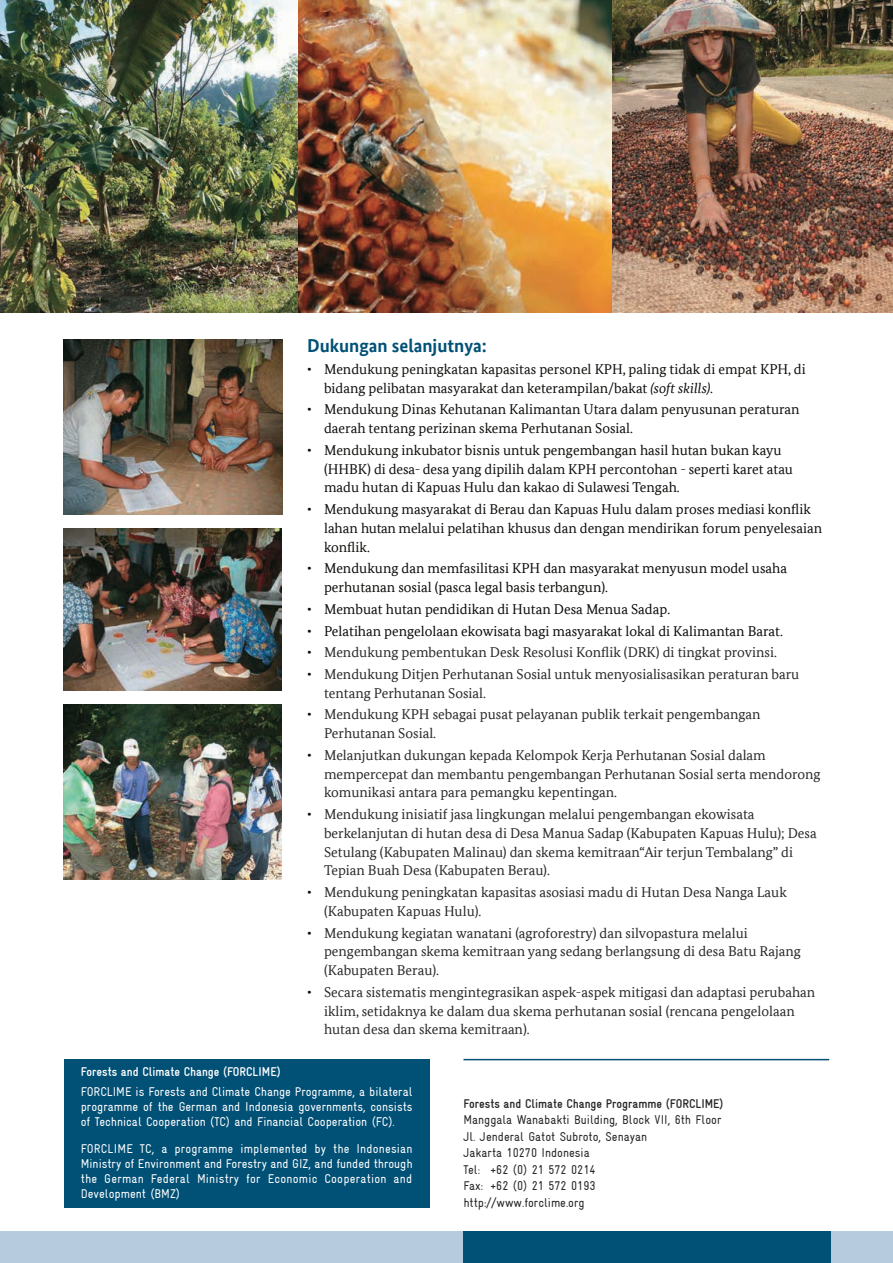
<style>
.page{position:relative;width:893px;height:1263px;background:#fff}
.page>*{position:absolute;margin:0;border:0;box-sizing:border-box;transform-origin:0 0}
.Paragraph_Style_1{font:700 18.75px "Bundes Sans Office";color:#015076}
.List_Paragraph{font:14.25px/18.8px "Bundes Serif Office";color:#262826}
.List_Paragraph-2{font:14.25px/18.8px "Bundes Serif Office";color:#0c0e0a}
.List_Paragraph-3{font:14.25px/18.8px "Bundes Serif Office";color:#0a0b08}
.Body_text_1{font:condensed 12.75px/15px "Gravur";color:#fff;text-align:justify}
.t1{font:condensed 12.75px "Gravur";color:#262826}
.t2{font:700 condensed 12.75px "Gravur";color:#262826}
.Body_text_1-2{font:700 condensed 12.75px "Gravur";color:#fff}
.s1{font-style:italic}
.s2{color:#0c0e0a}
</style>
<div class="page">
<div style="left:0;top:1231px;width:893px;height:32px;background:#b7cbdf"></div>
<div style="left:463px;top:1231px;width:367px;height:32px;background:#015076"></div>
<hr style="left:463px;top:1059px;width:366px;height:1px;background:#015076">
<img style="left:64px;top:340px;width:218px;height:175px">
<img style="left:64px;top:529px;width:218px;height:162px">
<img style="left:64px;top:704px;width:218px;height:175px">
<img style="left:297px;top:0;width:315px;height:313px">
<img style="left:612px;top:0;width:281px;height:313px">
<img style="left:0;top:0;width:297px;height:313px">
<div style="left:64px;top:1059px;width:365px;height:148px;background:#015076"></div>
<p class="Paragraph_Style_1" style="left:307px;top:335px;width:181px">Dukungan selanjutnya:</p>
<p class="List_Paragraph-2" style="left:324px;top:360px;width:483px;text-indent:-17px">• Mendukung peningkatan kapasitas personel KPH, paling tidak di empat KPH, di bidang pelibatan masyarakat dan keterampilan/bakat <span class="s1">(soft skills)</span>.</p>
<p class="List_Paragraph-2" style="left:324px;top:400px;width:477px;text-indent:-17px">• Mendukung Dinas Kehutanan Kalimantan Utara dalam penyusunan peraturan daerah tentang perizinan skema Perhutanan Sosial.</p>
<p class="List_Paragraph-2" style="left:324px;top:440px;width:471px;text-indent:-17px">• Mendukung inkubator bisnis untuk pengembangan hasil hutan bukan kayu (HHBK) di desa- desa yang dipilih dalam KPH percontohan - seperti karet atau madu hutan di Kapuas Hulu dan kakao di Sulawesi Tengah.</p>
<p class="List_Paragraph-2" style="left:324px;top:500px;width:499px;text-indent:-17px">• Mendukung masyarakat di Berau dan Kapuas Hulu dalam proses mediasi konflik lahan hutan melalui pelatihan khusus dan dengan mendirikan forum penyelesaian konflik.</p>
<p class="List_Paragraph-3" style="left:324px;top:559px;width:465px;text-indent:-17px"><span class="s2">•</span> Mendukung dan memfasilitasi KPH dan masyarakat menyusun model usaha perhutanan sosial (pasca legal basis terbangun).</p>
<p class="List_Paragraph-3" style="left:307px;top:599px;width:365px"><span class="s2">•</span> Membuat hutan pendidikan di Hutan Desa Menua Sadap.</p>
<p class="List_Paragraph-3" style="left:307px;top:621px;width:477px"><span class="s2">•</span> Pelatihan pengelolaan ekowisata bagi masyarakat lokal di Kalimantan Barat.</p>
<p class="List_Paragraph" style="left:307px;top:643px;width:471px"><span class="s2">•</span> Mendukung pembentukan Desk Resolusi Konflik (DRK) di tingkat provinsi.</p>
<p class="List_Paragraph" style="left:324px;top:665px;width:477px;text-indent:-17px"><span class="s2">•</span> Mendukung Ditjen Perhutanan Sosial untuk menyosialisasikan peraturan baru tentang Perhutanan Sosial.</p>
<p class="List_Paragraph" style="left:324px;top:705px;width:438px;text-indent:-17px"><span class="s2">•</span> Mendukung KPH sebagai pusat pelayanan publik terkait pengembangan<br>Perhutanan Sosial.</p>
<p class="List_Paragraph" style="left:324px;top:746px;width:498px;text-indent:-17px"><span class="s2">•</span> Melanjutkan dukungan kepada Kelompok Kerja Perhutanan Sosial dalam mempercepat dan membantu pengembangan Perhutanan Sosial serta mendorong komunikasi antara para pemangku kepentingan.</p>
<p class="List_Paragraph" style="left:324px;top:805px;width:494px;text-indent:-17px"><span class="s2">•</span> Mendukung inisiatif jasa lingkungan melalui pengembangan ekowisata berkelanjutan di hutan desa di Desa Manua Sadap (Kabupaten Kapuas Hulu); Desa Setulang (Kabupaten Malinau) dan skema kemitraan“Air terjun Tembalang” di Tepian Buah Desa (Kabupaten Berau).</p>
<p class="List_Paragraph" style="left:324px;top:883px;width:464px;text-indent:-17px"><span class="s2">•</span> Mendukung peningkatan kapasitas asosiasi madu di Hutan Desa Nanga Lauk (Kabupaten Kapuas Hulu).</p>
<p class="List_Paragraph" style="left:324px;top:923px;width:478px;text-indent:-17px"><span class="s2">•</span> Mendukung kegiatan wanatani (agroforestry) dan silvopastura melalui pengembangan skema kemitraan yang sedang berlangsung di desa Batu Rajang (Kabupaten Berau).</p>
<p class="List_Paragraph" style="left:324px;top:982px;width:493px;text-indent:-17px"><span class="s2">•</span> Secara sistematis mengintegrasikan aspek-aspek mitigasi dan adaptasi perubahan iklim, setidaknya ke dalam dua skema perhutanan sosial (rencana pengelolaan hutan desa dan skema kemitraan).</p>
<p class="Body_text_1-2" style="left:81px;top:1065px;width:201px">Forests and Climate Change (FORCLIME)</p>
<p class="Body_text_1" style="left:81px;top:1084px;width:333px">FORCLIME is Forests and Climate Change Programme, a bilateral programme of the German and Indonesia governments, consists of Technical Cooperation (TC) and Financial Cooperation (FC).</p>
<p class="Body_text_1" style="left:81px;top:1141px;width:333px">FORCLIME TC, a programme implemented by the Indonesian Ministry of Environment and Forestry and GIZ, and funded through the German Federal Ministry for Economic Cooperation and Development (BMZ)</p>
<p class="t2" style="left:463px;top:1096px;width:262px">Forests and Climate Change Programme (FORCLIME)</p>
<p class="t1" style="left:463px;top:1112px;width:260px">Manggala Wanabakti Building, Block VII, 6th Floor</p>
<p class="t1" style="left:463px;top:1129px;width:185px">Jl. Jenderal Gatot Subroto, Senayan</p>
<p class="t1" style="left:463px;top:1145px;width:128px">Jakarta 10270 Indonesia</p>
<p class="t1" style="left:463px;top:1162px;width:134px">Tel: +62 (0) 21 572 0214</p>
<p class="t1" style="left:463px;top:1178px;width:134px">Fax: +62 (0) 21 572 0193</p>
<p class="t1" style="left:463px;top:1195px;width:123px">http://www.forclime.org</p>
</div>
